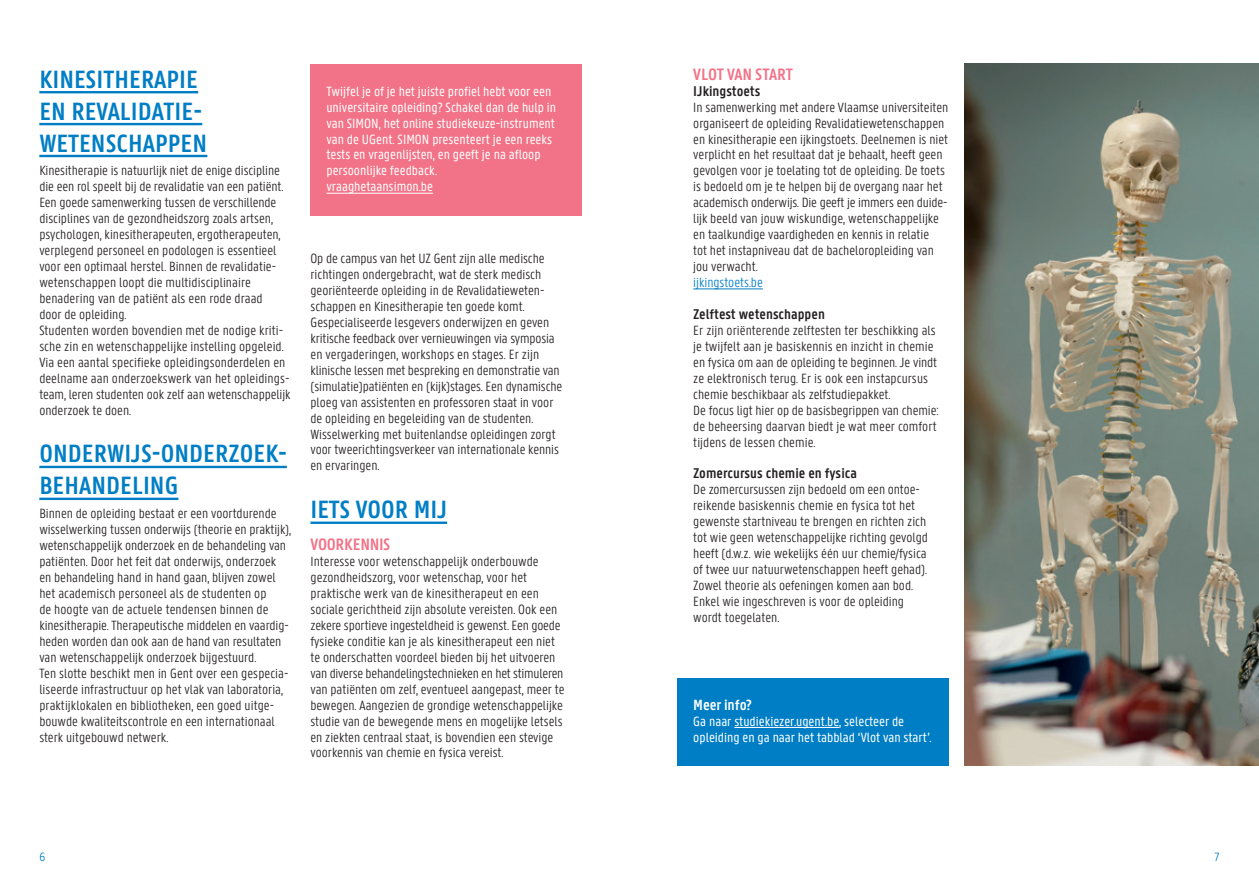
<style>
.page{position:relative;width:1259px;height:893px;background:#fff}
.page>*{position:absolute;margin:0;border:0;box-sizing:border-box;transform-origin:0 0}
.t1{font:600 26.7px/32px "U Gent Panno Text";color:#007ec5}
.t2{font:600 17.7px "U Gent Panno Text";letter-spacing:-.015em;color:#f27387}
.t3{font:600 15.75px "U Gent Panno Text";letter-spacing:-.01em;color:#fff}
.t4{font:600 15px "U Gent Panno Text";color:#231f20}
.t5{font:300 14.25px/15.9px "U Gent Panno Text";color:#231f20}
.t6{font:14.25px/15.9px "U Gent Panno Text";color:#fff}
.t7{font:300 14.25px "U Gent Panno Text";color:#007ec5}
.t8{font:300 12.75px "U Gent Panno Text";color:#007ec5}
</style>
<div class="page">
<img style="left:964px;top:64px;width:295px;height:701px">
<hr style="left:39px;top:91px;width:159px;height:2px;background:#007ec5">
<hr style="left:39px;top:123px;width:163px;height:2px;background:#007ec5">
<hr style="left:39px;top:155px;width:168px;height:2px;background:#007ec5">
<hr style="left:39px;top:466px;width:248px;height:2px;background:#007ec5">
<hr style="left:39px;top:498px;width:139px;height:2px;background:#007ec5">
<hr style="left:693px;top:289px;width:70px;height:1px;background:#007ec5">
<div style="left:677px;top:678px;width:271px;height:87px;background:#007ec5"></div>
<hr style="left:734px;top:727px;width:105px;height:1px;background:#fff">
<div style="left:310px;top:64px;width:271px;height:151px;background:#f27387"></div>
<hr style="left:326px;top:193px;width:107px;height:1px;background:#fff">
<hr style="left:310px;top:522px;width:137px;height:2px;background:#007ec5">
<h1 class="t1" style="left:39px;top:63px;width:169px">KINESITHERAPIE<br>EN REVALIDATIE-<br>WETENSCHAPPEN</h1>
<p class="t5" style="left:39px;top:163px;width:253px">Kinesitherapie is natuurlijk niet de enige discipline die een rol speelt bij de revalidatie van een patiënt.<br>Een goede samenwerking tussen de verschillende disciplines van de gezondheidszorg zoals artsen, psychologen, kinesitherapeuten, ergotherapeuten, verplegend personeel en podologen is essentieel voor een optimaal herstel. Binnen de revalidatie&shy;wetenschappen loopt die multidisciplinaire benadering van de patiënt als een rode draad<br>door de opleiding.<br>Studenten worden bovendien met de nodige kriti&shy;sche zin en wetenschappelijke instelling opgeleid.<br>Via een aantal specifieke opleidingsonderdelen en deelname aan onderzoekswerk van het opleidings&shy;team, leren studenten ook zelf aan wetenschappelijk onderzoek te doen.</p>
<h1 class="t1" style="left:39px;top:437px;width:247px">ONDERWIJS-ONDERZOEK-<br>BEHANDELING</h1>
<p class="t5" style="left:39px;top:506px;width:253px">Binnen de opleiding bestaat er een voortdurende wisselwerking tussen onderwijs (theorie en praktijk), wetenschappelijk onderzoek en de behandeling van patiënten. Door het feit dat onderwijs, onderzoek en behandeling hand in hand gaan, blijven zowel het academisch personeel als de studenten op<br>de hoogte van de actuele tendensen binnen de kinesitherapie. Therapeutische middelen en vaardig&shy;heden worden dan ook aan de hand van resultaten van wetenschappelijk onderzoek bijgestuurd.<br>Ten slotte beschikt men in Gent over een gespecia&shy;liseerde infrastructuur op het vlak van laboratoria, praktijklokalen en bibliotheken, een goed uitge&shy;bouwde kwaliteitscontrole en een internationaal sterk uitgebouwd netwerk.</p>
<p class="t6" style="left:326px;top:83px;width:231px">Twijfel je of je het juiste profiel hebt voor een universitaire opleiding? Schakel dan de hulp in van SIMON, het online studiekeuze-instrument van de UGent. SIMON presenteert je een reeks tests en vragenlijsten, en geeft je na afloop persoonlijke feedback.<br>vraaghetaansimon.be</p>
<p class="t5" style="left:310px;top:250px;width:253px">Op de campus van het UZ Gent zijn alle medische richtingen ondergebracht, wat de sterk medisch georiënteerde opleiding in de Revalidatieweten&shy;schappen en Kinesitherapie ten goede komt.<br>Gespecialiseerde lesgevers onderwijzen en geven kritische feedback over vernieuwingen via symposia en vergaderingen, workshops en stages. Er zijn klinische lessen met bespreking en demonstratie van (simulatie)patiënten en (kijk)stages. Een dynamische ploeg van assistenten en professoren staat in voor de opleiding en begeleiding van de studenten.<br>Wisselwerking met buitenlandse opleidingen zorgt voor tweerichtingsverkeer van internationale kennis en ervaringen.</p>
<h1 class="t1" style="left:310px;top:493px;width:138px">IETS VOOR MIJ</h1>
<p class="t2" style="left:310px;top:534px;width:81px">VOORKENNIS</p>
<p class="t5" style="left:310px;top:553px;width:256px">Interesse voor wetenschappelijk onderbouwde gezondheidszorg, voor wetenschap, voor het praktische werk van de kinesitherapeut en een sociale gerichtheid zijn absolute vereisten. Ook een zekere sportieve ingesteldheid is gewenst. Een goede fysieke conditie kan je als kinesitherapeut een niet te onderschatten voordeel bieden bij het uitvoeren van diverse behandelingstechnieken en het stimuleren van patiënten om zelf, eventueel aangepast, meer te bewegen. Aangezien de grondige wetenschappelijke studie van de bewegende mens en mogelijke letsels en ziekten centraal staat, is bovendien een stevige voorkennis van chemie en fysica vereist.</p>
<p class="t2" style="left:693px;top:63px;width:101px">VLOT VAN START</p>
<p class="t4" style="left:693px;top:82px;width:69px">IJkingstoets</p>
<p class="t5" style="left:693px;top:99px;width:257px">In samenwerking met andere Vlaamse universiteiten organiseert de opleiding Revalidatiewetenschappen en kinesitherapie een ijkingstoets. Deelnemen is niet verplicht en het resultaat dat je behaalt, heeft geen gevolgen voor je toelating tot de opleiding. De toets is bedoeld om je te helpen bij de overgang naar het academisch onderwijs. Die geeft je immers een duide&shy;lijk beeld van jouw wiskundige, wetenschappelijke en taalkundige vaardigheden en kennis in relatie<br>tot het instapniveau dat de bacheloropleiding van jou verwacht.</p>
<p class="t7" style="left:693px;top:274px;width:71px">ijkingstoets.be</p>
<p class="t4" style="left:693px;top:305px;width:133px">Zelftest wetenschappen</p>
<p class="t5" style="left:693px;top:322px;width:247px">Er zijn oriënterende zelftesten ter beschikking als je twijfelt aan je basiskennis en inzicht in chemie en fysica om aan de opleiding te beginnen. Je vindt ze elektronisch terug. Er is ook een instapcursus chemie beschikbaar als zelfstudiepakket.<br>De focus ligt hier op de basisbegrippen van chemie: de beheersing daarvan biedt je wat meer comfort tijdens de lessen chemie.</p>
<p class="t4" style="left:693px;top:464px;width:165px">Zomercursus chemie en fysica</p>
<p class="t5" style="left:693px;top:482px;width:236px">De zomercursussen zijn bedoeld om een ontoe&shy;reikende basiskennis chemie en fysica tot het gewenste startniveau te brengen en richten zich tot wie geen wetenschappelijke richting gevolgd heeft (d.w.z. wie wekelijks één uur chemie/fysica of twee uur natuurwetenschappen heeft gehad).<br>Zowel theorie als oefeningen komen aan bod.<br>Enkel wie ingeschreven is voor de opleiding wordt toegelaten.</p>
<p class="t3" style="left:693px;top:695px;width:60px">Meer info?</p>
<p class="t6" style="left:693px;top:713px;width:240px">Ga naar studiekiezer.ugent.be, selecteer de opleiding en ga naar het tabblad ‘Vlot van start’.</p>
<p class="t8" style="left:39px;top:849px;width:7px">6</p>
<p class="t8" style="left:1214px;top:849px;width:7px">7</p>
</div>
